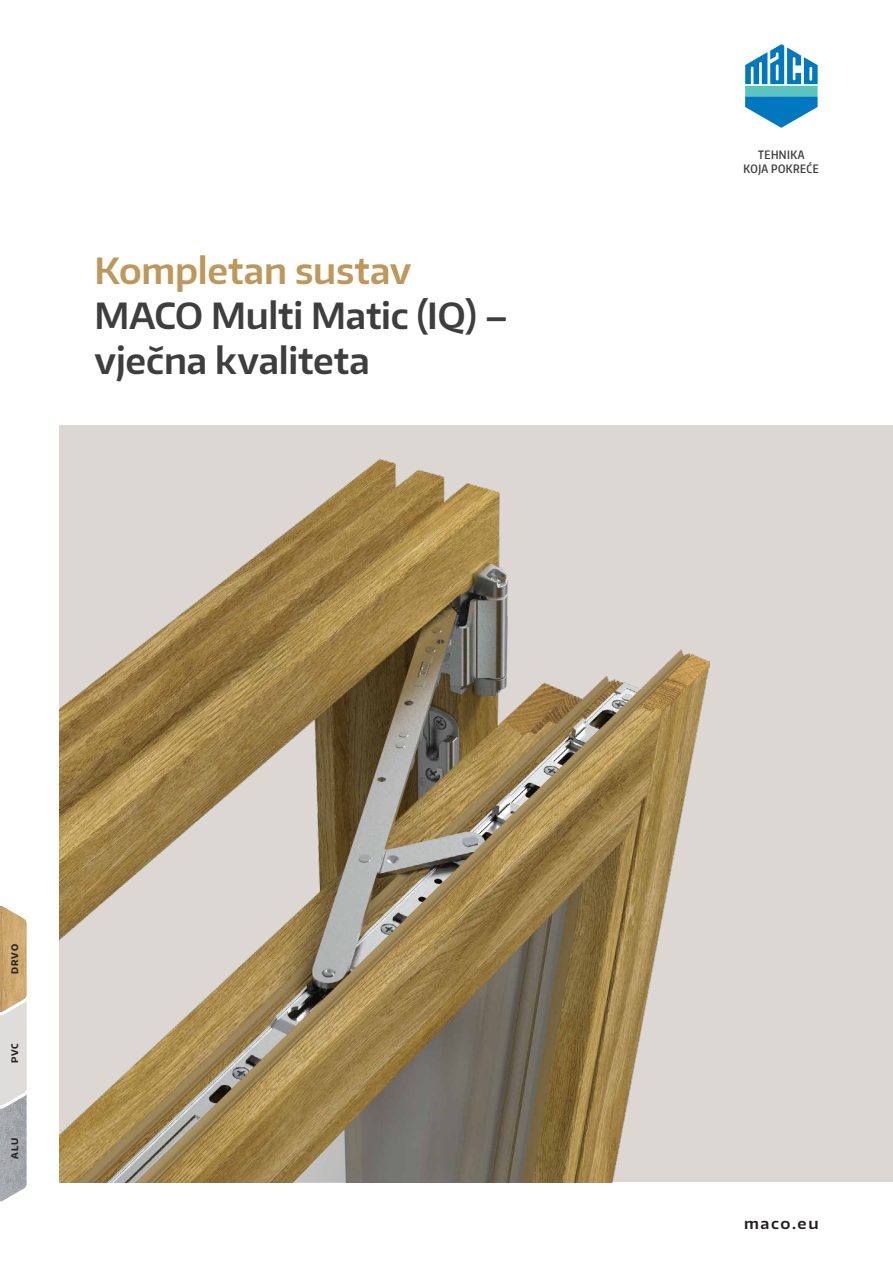
<style>
.page{position:relative;width:893px;height:1263px;background:#fff}
.page>*{position:absolute;margin:0;border:0;box-sizing:border-box;transform-origin:0 0}
.Headline_EN{font:600 36px/45px "Encode Sans Normal";letter-spacing:-.005em;color:#3e3e3f}
.Headline_EN-2{font:600 36px "Encode Sans Normal";letter-spacing:-.005em;color:#be985a}
.URL_U1{font:600 15px "Encode Sans Wide";letter-spacing:.105em;color:#231f20}
.t1{font:600 11.55px/13.6px "Encode Sans Compressed";letter-spacing:.04em;color:#3e3e3f;text-align:center}
.Material_U1{font:700 9px "Encode Sans Normal";letter-spacing:.085em;color:#231f20}
</style>
<div class="page">
<div style="left:60px;top:425px;width:833px;height:757px;background:#ddd7d4"></div>
<img style="left:60px;top:459px;width:649px;height:723px">
<svg style="left:0;top:905px;width:27px;height:297px;background:#c8beae"></svg>
<svg style="left:745px;top:44px;width:73px;height:84px"></svg>
<p class="Headline_EN-2" style="left:95px;top:247px;width:318px">Kompletan sustav</p>
<p class="Headline_EN" style="left:95px;top:292px;width:415px">MACO Multi Matic (IQ) – vječna kvaliteta</p>
<p class="Material_U1" style="left:9px;top:974px;width:31px;rotate:-90deg">DRVO</p>
<p class="Material_U1" style="left:9px;top:1063px;width:21px;rotate:-90deg">PVC</p>
<p class="Material_U1" style="left:9px;top:1158px;width:22px;rotate:-90deg">ALU</p>
<p class="t1" style="left:744px;top:148px;width:77px">TEHNIKA<br>KOJA POKREĆE</p>
<p class="URL_U1" style="left:744px;top:1213px;width:76px">maco.eu</p>
</div>
